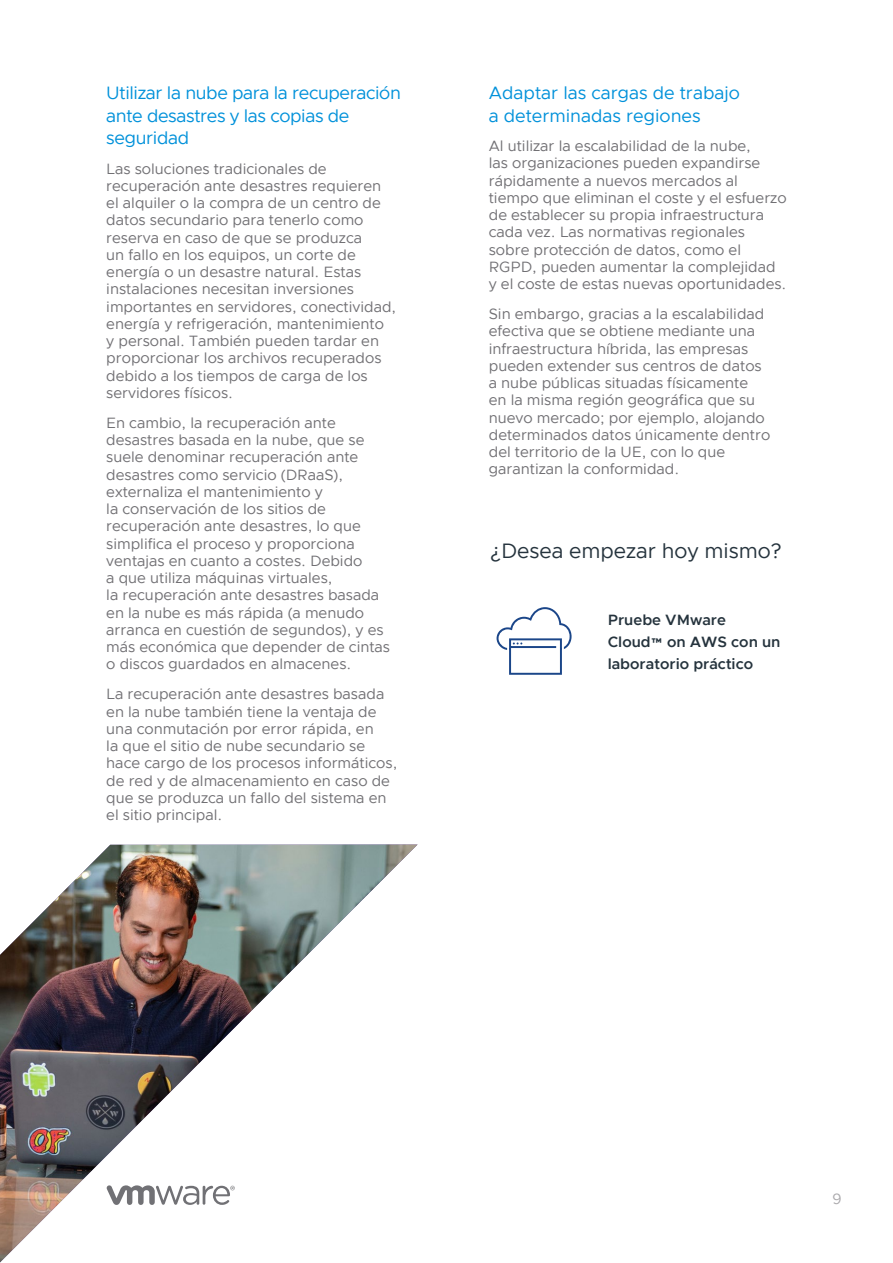
<style>
.page{position:relative;width:893px;height:1263px;background:#fff}
.page>*{position:absolute;margin:0;border:0;box-sizing:border-box;transform-origin:0 0}
.t1{font:21px "Metropolis";color:#25333d}
.t2{font:18px/22.5px "Metropolis";letter-spacing:-.02em;color:#0091da}
.t3{font:18px/22.5px "Metropolis";color:#0091da}
.t4{font:15px/17.2px "Metropolis";color:#717074}
.t5{font:600 15px/21.8px "Metropolis";color:#25333d}
.t6{font:15px "Metropolis";color:#aaa9ac}
</style>
<div class="page">
<svg style="left:497px;top:607px;width:75px;height:68px"></svg>
<img style="left:0;top:844px;width:418px;height:418px">
<svg style="left:106px;top:1185px;width:129px;height:19px"></svg>
<p class="t2" style="left:106px;top:82px;width:296px">Utilizar la nube para la recuperación ante desastres y las copias de seguridad</p>
<p class="t4" style="left:106px;top:160px;width:291px">Las soluciones tradicionales de recuperación ante desastres requieren el alquiler o la compra de un centro de datos secundario para tenerlo como reserva en caso de que se produzca<br>un fallo en los equipos, un corte de energía o un desastre natural. Estas instalaciones necesitan inversiones importantes en servidores, conectividad, energía y refrigeración, mantenimiento<br>y personal. También pueden tardar en proporcionar los archivos recuperados debido a los tiempos de carga de los servidores físicos.</p>
<p class="t4" style="left:106px;top:414px;width:285px">En cambio, la recuperación ante desastres basada en la nube, que se suele denominar recuperación ante desastres como servicio (DRaaS), externaliza el mantenimiento y<br>la conservación de los sitios de recuperación ante desastres, lo que simplifica el proceso y proporciona ventajas en cuanto a costes. Debido<br>a que utiliza máquinas virtuales,<br>la recuperación ante desastres basada en la nube es más rápida (a menudo arranca en cuestión de segundos), y es más económica que depender de cintas o discos guardados en almacenes.</p>
<p class="t4" style="left:106px;top:686px;width:293px">La recuperación ante desastres basada en la nube también tiene la ventaja de una conmutación por error rápida, en<br>la que el sitio de nube secundario se hace cargo de los procesos informáticos, de red y de almacenamiento en caso de que se produzca un fallo del sistema en el sitio principal.</p>
<p class="t3" style="left:489px;top:82px;width:253px">Adaptar las cargas de trabajo a determinadas regiones</p>
<p class="t4" style="left:489px;top:137px;width:299px">Al utilizar la escalabilidad de la nube,<br>las organizaciones pueden expandirse rápidamente a nuevos mercados al tiempo que eliminan el coste y el esfuerzo de establecer su propia infraestructura cada vez. Las normativas regionales sobre protección de datos, como el RGPD, pueden aumentar la complejidad y el coste de estas nuevas oportunidades.</p>
<p class="t4" style="left:489px;top:305px;width:283px">Sin embargo, gracias a la escalabilidad efectiva que se obtiene mediante una infraestructura híbrida, las empresas pueden extender sus centros de datos a nube públicas situadas físicamente<br>en la misma región geográfica que su nuevo mercado; por ejemplo, alojando determinados datos únicamente dentro del territorio de la UE, con lo que garantizan la conformidad.</p>
<h1 class="t1" style="left:490px;top:538px;width:293px">¿Desea empezar hoy mismo?</h1>
<p class="t5" style="left:608px;top:609px;width:174px">Pruebe VMware<br>Cloud™ on AWS con un laboratorio práctico</p>
<p class="t6" style="left:832px;top:1190px;width:11px">9</p>
</div>
